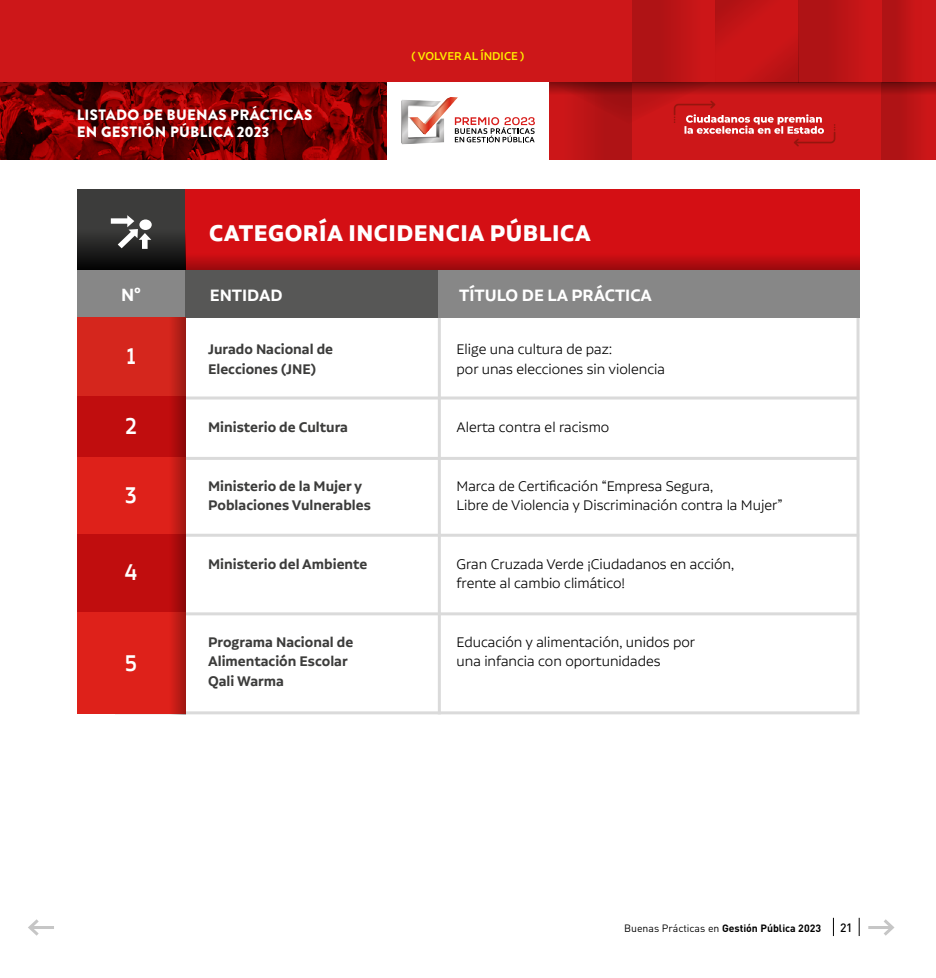
<style>
.page{position:relative;width:936px;height:978px;background:#fff}
.page>*{position:absolute;margin:0;border:0;box-sizing:border-box;transform-origin:0 0}
.t1{font:700 27px "Aalto Sans Pro";letter-spacing:.02em;color:#fff}
.t2{font:500 27px "Aalto Sans Pro";color:#fff;scale:.85 1}
.t3{font:600 21px "Aalto Sans Pro";color:#fff}
.t4{font:600 19.5px "Aalto Sans Pro";color:#fff}
.t5{font:300 16.5px "Aalto Sans Pro";color:#000}
.t6{font:600 16.5px/19.5px "Aalto Sans Pro";color:#3c3c3b}
.t7{font:900 15px "Brandon Grotesque";letter-spacing:.02em;color:#fff}
.t8{font:500 13.5px "Aalto Sans Pro";color:#ffed00}
.t9{font:500 12px "DIN Pro";color:#000}
.t10{font:700 10.5px "DIN Pro";color:#000}
.s1{font-weight:400}
</style>
<div class="page">
<svg style="left:833px;top:918px;width:1px;height:18px"></svg>
<svg style="left:858px;top:918px;width:1px;height:18px"></svg>
<div style="left:0;top:0;width:935px;height:159px;background:#cd1719"></div>
<img style="left:1px;top:94px;width:386px;height:65px">
<div style="left:632px;top:0;width:83px;height:82px;background:linear-gradient(to right,#a71214,#ce1618)"></div>
<div style="left:798px;top:0;width:83px;height:82px;background:linear-gradient(to right,#a71214,#ce1618)"></div>
<div style="left:549px;top:82px;width:83px;height:77px;background:linear-gradient(to right,#cf1618,#a71214)"></div>
<div style="left:881px;top:82px;width:54px;height:77px;background:linear-gradient(to right,#a71214,#cd1618)"></div>
<div style="left:881px;top:0;width:40px;height:82px;background:linear-gradient(to right,#a61214,#cc1618)"></div>
<svg style="left:1px;top:82px;width:934px;height:12px;background:#720405"></svg>
<svg style="left:715px;top:0;width:83px;height:82px"></svg>
<div style="left:387px;top:82px;width:162px;height:96px;background:#fff"></div>
<img style="left:444px;top:97px;width:14px;height:37px">
<img style="left:401px;top:100px;width:43px;height:44px">
<svg style="left:455px;top:117px;width:80px;height:25px"></svg>
<hr style="left:0;top:82px;width:1px;height:77px;background:#dadada">
<hr style="left:131px;top:612px;width:728px;height:3px;background:#dadada">
<hr style="left:131px;top:534px;width:728px;height:3px;background:#dadada">
<hr style="left:131px;top:396px;width:728px;height:3px;background:#dadada">
<hr style="left:131px;top:457px;width:728px;height:3px;background:#dadada">
<hr style="left:438px;top:270px;width:3px;height:444px;background:#dadada">
<div style="left:77px;top:189px;width:108px;height:81px;background:#3c3c3b"></div>
<div style="left:77px;top:270px;width:108px;height:47px;background:#878787"></div>
<div style="left:185px;top:189px;width:674px;height:81px;background:#d40f14"></div>
<div style="left:185px;top:270px;width:253px;height:47px;background:#575756"></div>
<div style="left:438px;top:270px;width:421px;height:47px;background:#878787"></div>
<div style="left:77px;top:317px;width:108px;height:79px;background:#d5261d"></div>
<div style="left:77px;top:396px;width:108px;height:61px;background:#c00d0e"></div>
<div style="left:77px;top:457px;width:108px;height:77px;background:#de211a"></div>
<svg style="left:185px;top:253px;width:674px;height:17px"></svg>
<div style="left:77px;top:230px;width:108px;height:40px;background:linear-gradient(to bottom,#3b3b39,#040404)"></div>
<div style="left:77px;top:534px;width:108px;height:78px;background:#c00d0e"></div>
<div style="left:77px;top:612px;width:108px;height:102px;background:#de211a"></div>
<svg style="left:172px;top:317px;width:13px;height:397px"></svg>
<svg style="left:111px;top:215px;width:40px;height:34px"></svg>
<div style="left:139px;top:219px;width:13px;height:11px;background:#fff;border-radius:50%"></div>
<hr style="left:868px;top:926px;width:24px;height:3px;background:#c6c6c6">
<svg style="left:884px;top:919px;width:11px;height:17px"></svg>
<hr style="left:30px;top:926px;width:24px;height:3px;background:#c6c6c6">
<svg style="left:28px;top:919px;width:11px;height:17px"></svg>
<svg style="left:549px;top:82px;width:286px;height:65px"></svg>
<p class="t7" style="left:77px;top:104px;width:237px">LISTADO DE BUENAS PRÁCTICAS</p>
<p class="t7" style="left:77px;top:121px;width:194px">EN GESTIÓN PÚBLICA 2023</p>
<p class="t8" style="left:411px;top:48px;width:114px">( VOLVER AL ÍNDICE )</p>
<p class="t3" style="left:121px;top:283px;width:21px">N°</p>
<p class="t2" style="left:127px;top:342px;width:12px">1</p>
<p class="t2" style="left:125px;top:411px;width:15px">2</p>
<p class="t2" style="left:125px;top:480px;width:15px">3</p>
<p class="t2" style="left:125px;top:558px;width:16px">4</p>
<p class="t2" style="left:125px;top:648px;width:15px">5</p>
<p class="t1" style="left:209px;top:218px;width:383px">CATEGORÍA INCIDENCIA PÚBLICA</p>
<p class="t4" style="left:210px;top:284px;width:74px">ENTIDAD</p>
<p class="t4" style="left:459px;top:284px;width:194px">TÍTULO DE LA PRÁCTICA</p>
<p class="t6" style="left:208px;top:340px;width:126px">Jurado Nacional de</p>
<p class="t6" style="left:208px;top:359px;width:109px">Elecciones (JNE)</p>
<p class="t5" style="left:456px;top:341px;width:157px">Elige una cultura de paz:</p>
<p class="t5" style="left:456px;top:360px;width:210px">por unas elecciones sin violencia</p>
<p class="t6" style="left:208px;top:418px;width:141px">Ministerio de Cultura</p>
<p class="t5" style="left:456px;top:419px;width:154px">Alerta contra el racismo</p>
<p class="t6" style="left:208px;top:476px;width:164px">Ministerio de la Mujer y<br>Poblaciones Vulnerables</p>
<p class="t5" style="left:456px;top:477px;width:258px">Marca de Certificación “Empresa Segura,</p>
<p class="t5" style="left:456px;top:497px;width:327px">Libre de Violencia y Discriminación contra la Mujer”</p>
<p class="t6" style="left:208px;top:554px;width:161px">Ministerio del Ambiente</p>
<p class="t5" style="left:456px;top:555px;width:279px">Gran Cruzada Verde ¡Ciudadanos en acción,</p>
<p class="t5" style="left:456px;top:575px;width:170px">frente al cambio climático!</p>
<p class="t6" style="left:208px;top:632px;width:146px">Programa Nacional de<br>Alimentación Escolar</p>
<p class="t6" style="left:208px;top:671px;width:77px">Qali Warma</p>
<p class="t5" style="left:456px;top:633px;width:240px">Educación y alimentación, unidos por</p>
<p class="t5" style="left:456px;top:653px;width:205px">una infancia con oportunidades</p>
<p class="t10" style="left:624px;top:921px;width:198px"><span class="s1">Buenas Prácticas en</span> Gestión Pública 2023</p>
<p class="t9" style="left:840px;top:919px;width:14px">21</p>
</div>
